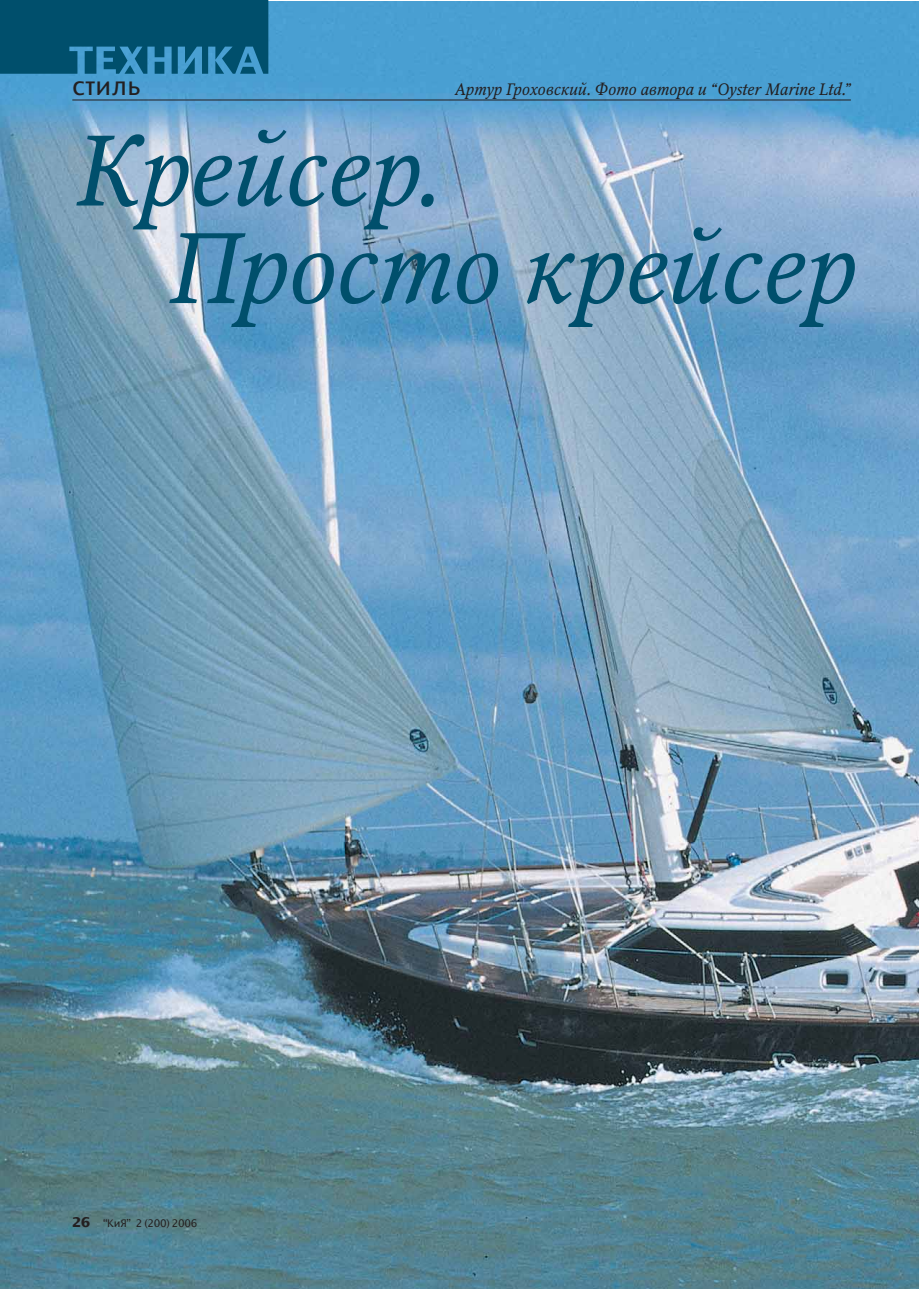
<style>
.page{position:relative;width:919px;height:1289px;background:#fff}
.page>*{position:absolute;margin:0;border:0;box-sizing:border-box;transform-origin:0 0}
.t1{font:italic 99.6px/97.5px "Octava C";color:#004f6c}
.t2{font:25.5px "Office Type Sans";color:#231f20}
.t3{font:italic 16.5px "Octava OSC";color:#231f20}
.t4{font:10.5px "Office Type Sans";letter-spacing:-.03em;color:#231f20}
.s1{font-weight:700;font-size:13.5px}
</style>
<div class="page">
<img style="left:0;top:1px;width:918px;height:1287px">
<hr style="left:72px;top:100px;width:778px;height:1px;background:#231f20">
<svg style="left:0;top:0;width:268px;height:74px;background:#095979"></svg>
<h2 class="t2" style="left:72px;top:76px;width:70px">стиль</h2>
<h1 class="t1" style="left:167px;top:133px;width:690px;text-indent:-93px">Крейсер.<br>Просто крейсер</h1>
<p class="t3" style="left:454px;top:84px;width:397px">Артур Гроховский. Фото автора и “Oyster Marine Ltd.”</p>
<p class="t4" style="left:72px;top:1219px;width:127px"><span class="s1">26</span> “КиЯ” 2 (200) 2006</p>
</div>
